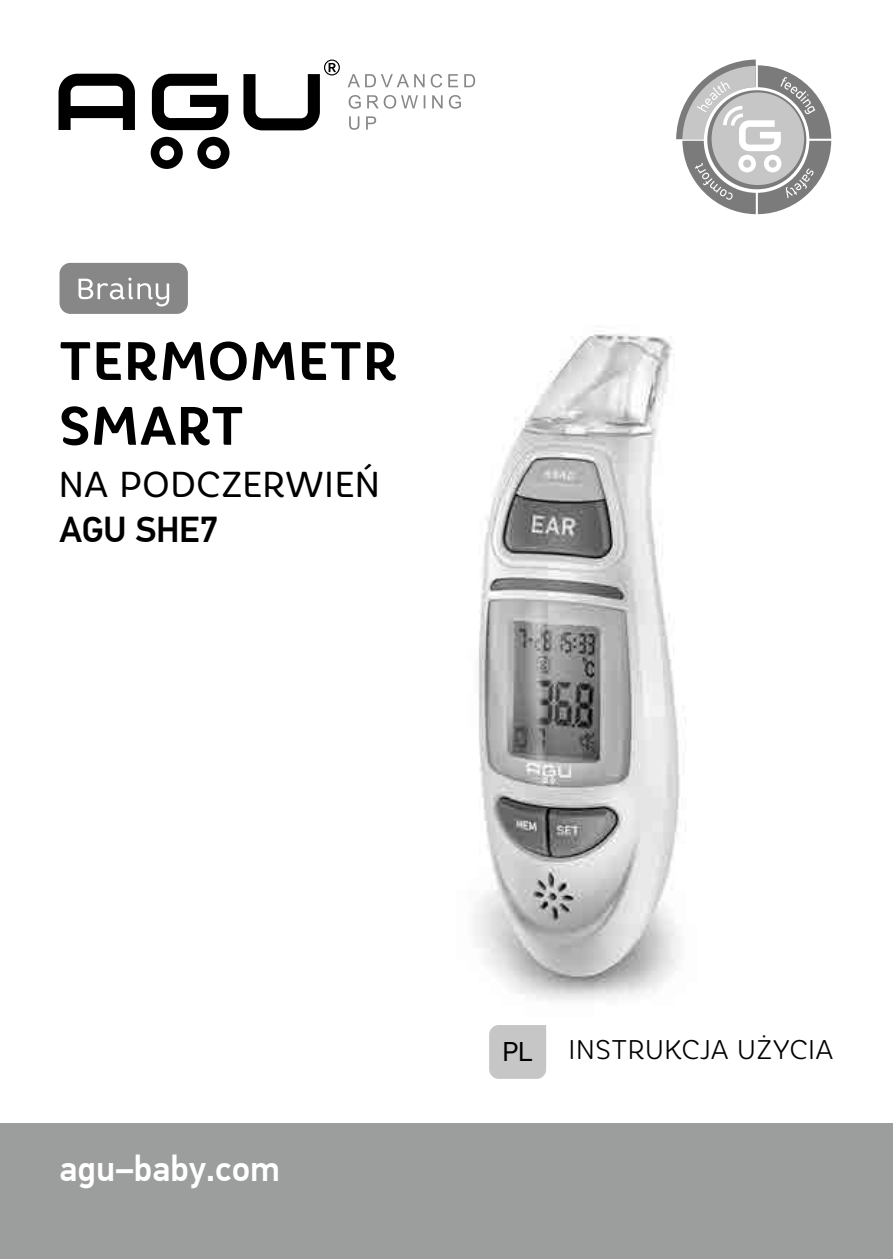
<style>
.page{position:relative;width:893px;height:1259px;background:#fff}
.page>*{position:absolute;margin:0;border:0;box-sizing:border-box;transform-origin:0 0}
.t1{font:700 54px/64.8px "Core Rhino";color:#000}
.t2{font:36px "Core Rhino";letter-spacing:-.005em;color:#000}
.t3{font:500 36px "PF Din Text Pro";color:#fff}
.t4{font:500 36px "PF Din Text Pro";letter-spacing:-.01em;color:#000}
.t5{font:300 27px "Core Rhino";color:#000}
.t6{font:27px "PF Din Text Pro";color:#000}
</style>
<div class="page">
<img style="left:474px;top:334px;width:212px;height:666px">
<svg style="left:676px;top:60px;width:155px;height:154px"></svg>
<div style="left:0;top:1123px;width:893px;height:136px;background:#9c9d9d"></div>
<svg style="left:348px;top:74px;width:127px;height:56px"></svg>
<svg style="left:59px;top:74px;width:76px;height:56px"></svg>
<svg style="left:152px;top:74px;width:76px;height:56px"></svg>
<svg style="left:151px;top:137px;width:78px;height:32px"></svg>
<svg style="left:243px;top:60px;width:97px;height:70px"></svg>
<div style="left:60px;top:263px;width:128px;height:51px;background:#878787;border-radius:11px"></div>
<svg style="left:79px;top:277px;width:90px;height:29px"></svg>
<div style="left:489px;top:1025px;width:57px;height:54px;background:#c6c6c7"></div>
<h1 class="t1" style="left:59px;top:328px;width:341px">TERMOMETR<br>SMART</h1>
<h2 class="t2" style="left:59px;top:461px;width:323px">NA PODCZERWIEŃ</h2>
<h2 class="t4" style="left:60px;top:508px;width:161px">AGU SHE7</h2>
<h2 class="t3" style="left:60px;top:1146px;width:222px">agu–baby.com</h2>
<p class="t6" style="left:503px;top:1035px;width:32px">PL</p>
<p class="t5" style="left:568px;top:1032px;width:267px">INSTRUKCJA UŻYCIA</p>
</div>
